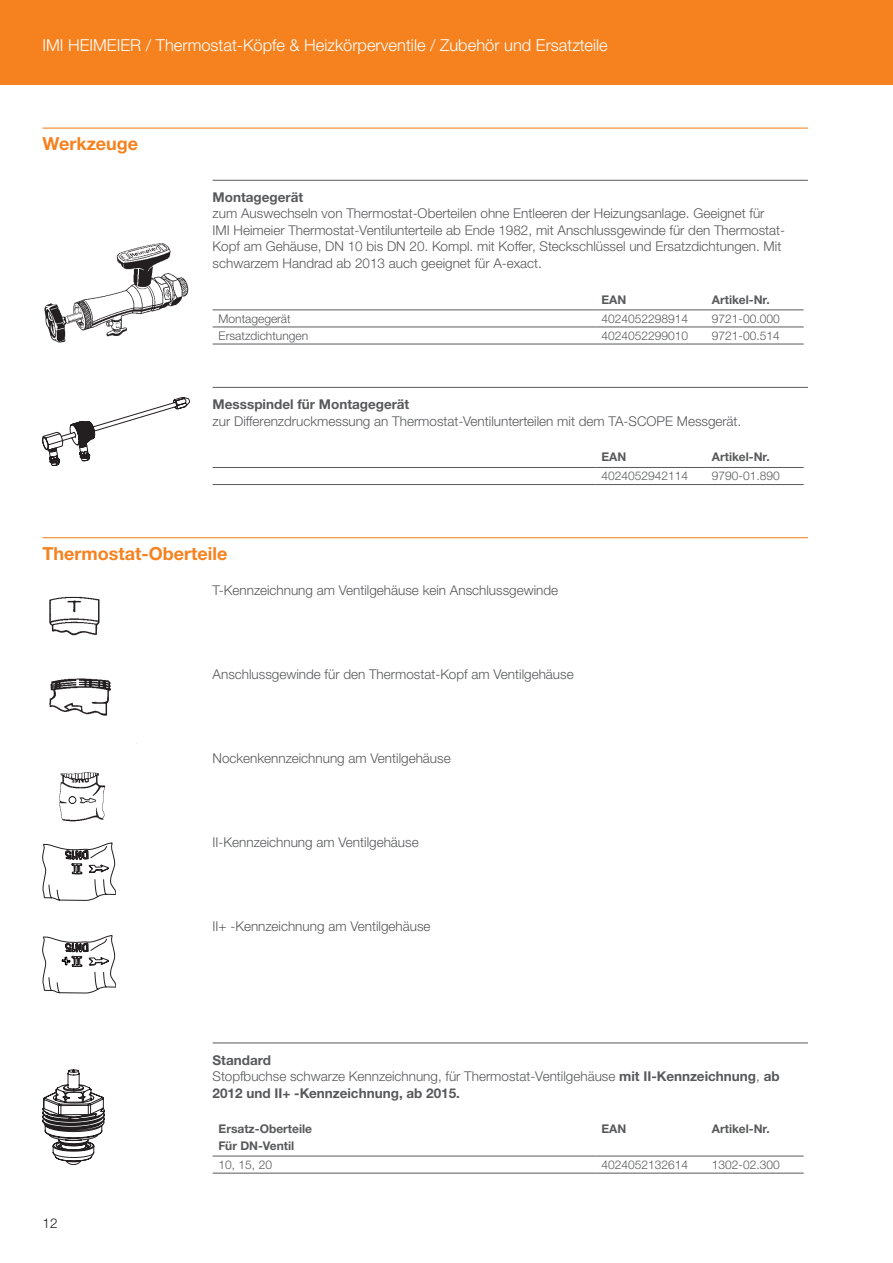
<style>
.page{position:relative;width:893px;height:1263px;background:#fff}
.page>*{position:absolute;margin:0;border:0;box-sizing:border-box;transform-origin:0 0}
.t1{font:700 18px "Helvetica Neue LTW1 G";color:#f5821f}
.t2{font:300 16.5px "Helvetica Neue LTW1 G";color:#fff}
.t3{font:300 13.5px/16.5px "Helvetica Neue LTW1 G";color:#58595b}
.t4{font:700 13.5px/16.5px "Helvetica Neue LTW1 G";color:#58595b}
.t5{font:300 13.5px "Helvetica Neue LTW1 G";color:#231f20}
.t6{font:300 12px "Helvetica Neue LTW1 G";color:#58595b}
.t7{font:700 12px/16.5px "Helvetica Neue LTW1 G";color:#58595b}
.s1{font-weight:300}
</style>
<div class="page">
<div style="left:0;top:0;width:893px;height:85px;background:#f5821f"></div>
<hr style="left:43px;top:128px;width:765px;height:1px;background:#f5821f">
<hr style="left:213px;top:180px;width:595px;height:1px;background:#58595b">
<hr style="left:213px;top:387px;width:595px;height:1px;background:#58595b">
<hr style="left:213px;top:309px;width:382px;height:1px;background:#58595b">
<hr style="left:595px;top:309px;width:111px;height:1px;background:#58595b">
<hr style="left:706px;top:309px;width:98px;height:1px;background:#58595b">
<hr style="left:213px;top:327px;width:382px;height:1px;background:#58595b">
<hr style="left:213px;top:344px;width:382px;height:1px;background:#58595b">
<hr style="left:595px;top:327px;width:111px;height:1px;background:#58595b">
<hr style="left:595px;top:344px;width:111px;height:1px;background:#58595b">
<hr style="left:706px;top:327px;width:98px;height:1px;background:#58595b">
<hr style="left:706px;top:344px;width:98px;height:1px;background:#58595b">
<hr style="left:43px;top:537px;width:765px;height:1px;background:#f5821f">
<hr style="left:213px;top:467px;width:382px;height:1px;background:#58595b">
<hr style="left:213px;top:484px;width:382px;height:1px;background:#58595b">
<hr style="left:595px;top:467px;width:111px;height:1px;background:#58595b">
<hr style="left:595px;top:484px;width:111px;height:1px;background:#58595b">
<hr style="left:706px;top:467px;width:98px;height:1px;background:#58595b">
<hr style="left:706px;top:484px;width:98px;height:1px;background:#58595b">
<hr style="left:213px;top:1042px;width:595px;height:1px;background:#58595b">
<hr style="left:213px;top:1156px;width:382px;height:1px;background:#58595b">
<hr style="left:213px;top:1173px;width:382px;height:1px;background:#58595b">
<hr style="left:595px;top:1156px;width:111px;height:1px;background:#58595b">
<hr style="left:595px;top:1173px;width:111px;height:1px;background:#58595b">
<hr style="left:706px;top:1156px;width:98px;height:1px;background:#58595b">
<hr style="left:706px;top:1173px;width:98px;height:1px;background:#58595b">
<img style="left:44px;top:243px;width:145px;height:100px">
<svg style="left:43px;top:397px;width:147px;height:69px"></svg>
<img style="left:49px;top:596px;width:51px;height:40px">
<img style="left:49px;top:678px;width:63px;height:38px">
<img style="left:59px;top:743px;width:78px;height:79px">
<svg style="left:43px;top:843px;width:73px;height:58px"></svg>
<svg style="left:43px;top:935px;width:73px;height:58px"></svg>
<svg style="left:43px;top:1069px;width:62px;height:96px"></svg>
<p class="t2" style="left:43px;top:35px;width:567px">IMI HEIMEIER / Thermostat-Köpfe &amp; Heizkörperventile / Zubehör und Ersatzteile</p>
<h1 class="t1" style="left:43px;top:132px;width:97px">Werkzeuge</h1>
<p class="t4" style="left:213px;top:189px;width:92px">Montagegerät</p>
<p class="t3" style="left:213px;top:205px;width:574px">zum Auswechseln von Thermostat-Oberteilen ohne Entleeren der Heizungsanlage. Geeignet für<br>IMI Heimeier Thermostat-Ventilunterteile ab Ende 1982, mit Anschlussgewinde für den Thermostat-Kopf am Gehäuse, DN 10 bis DN 20. Kompl. mit Koffer, Steckschlüssel und Ersatzdichtungen. Mit schwarzem Handrad ab 2013 auch geeignet für A-exact.</p>
<p class="t7" style="left:601px;top:291px;width:26px">EAN</p>
<p class="t7" style="left:712px;top:291px;width:60px">Artikel-Nr.</p>
<p class="t6" style="left:219px;top:311px;width:73px">Montagegerät</p>
<p class="t6" style="left:601px;top:311px;width:88px">4024052298914</p>
<p class="t6" style="left:712px;top:311px;width:69px">9721-00.000</p>
<p class="t6" style="left:219px;top:328px;width:91px">Ersatzdichtungen</p>
<p class="t6" style="left:601px;top:328px;width:88px">4024052299010</p>
<p class="t6" style="left:712px;top:328px;width:69px">9721-00.514</p>
<p class="t4" style="left:213px;top:396px;width:198px">Messspindel für Montagegerät</p>
<p class="t3" style="left:213px;top:412px;width:530px">zur Differenzdruckmessung an Thermostat-Ventilunterteilen mit dem TA-SCOPE Messgerät.</p>
<p class="t7" style="left:601px;top:448px;width:26px">EAN</p>
<p class="t7" style="left:712px;top:448px;width:60px">Artikel-Nr.</p>
<p class="t6" style="left:601px;top:469px;width:88px">4024052942114</p>
<p class="t6" style="left:712px;top:469px;width:69px">9790-01.890</p>
<h1 class="t1" style="left:43px;top:542px;width:186px">Thermostat-Oberteile</h1>
<p class="t3" style="left:213px;top:581px;width:347px">T-Kennzeichnung am Ventilgehäuse kein Anschlussgewinde</p>
<p class="t3" style="left:213px;top:665px;width:363px">Anschlussgewinde für den Thermostat-Kopf am Ventilgehäuse</p>
<p class="t3" style="left:213px;top:749px;width:240px">Nockenkennzeichnung am Ventilgehäuse</p>
<p class="t3" style="left:213px;top:833px;width:208px">II-Kennzeichnung am Ventilgehäuse</p>
<p class="t3" style="left:213px;top:917px;width:219px">II+ -Kennzeichnung am Ventilgehäuse</p>
<p class="t5" style="left:43px;top:1215px;width:17px">12</p>
<p class="t4" style="left:213px;top:1051px;width:569px">Standard<br><span class="s1">Stopfbuchse schwarze Kennzeichnung, für Thermostat-Ventilgehäuse</span> mit II-Kennzeichnung<span class="s1">,</span> ab<br>2012 und II+ -Kennzeichnung, ab 2015.</p>
<p class="t7" style="left:219px;top:1120px;width:95px">Ersatz-Oberteile<br>Für DN-Ventil</p>
<p class="t7" style="left:601px;top:1120px;width:26px">EAN</p>
<p class="t7" style="left:712px;top:1120px;width:60px">Artikel-Nr.</p>
<p class="t6" style="left:219px;top:1157px;width:55px">10, 15, 20</p>
<p class="t6" style="left:601px;top:1157px;width:88px">4024052132614</p>
<p class="t6" style="left:712px;top:1157px;width:69px">1302-02.300</p>
</div>
